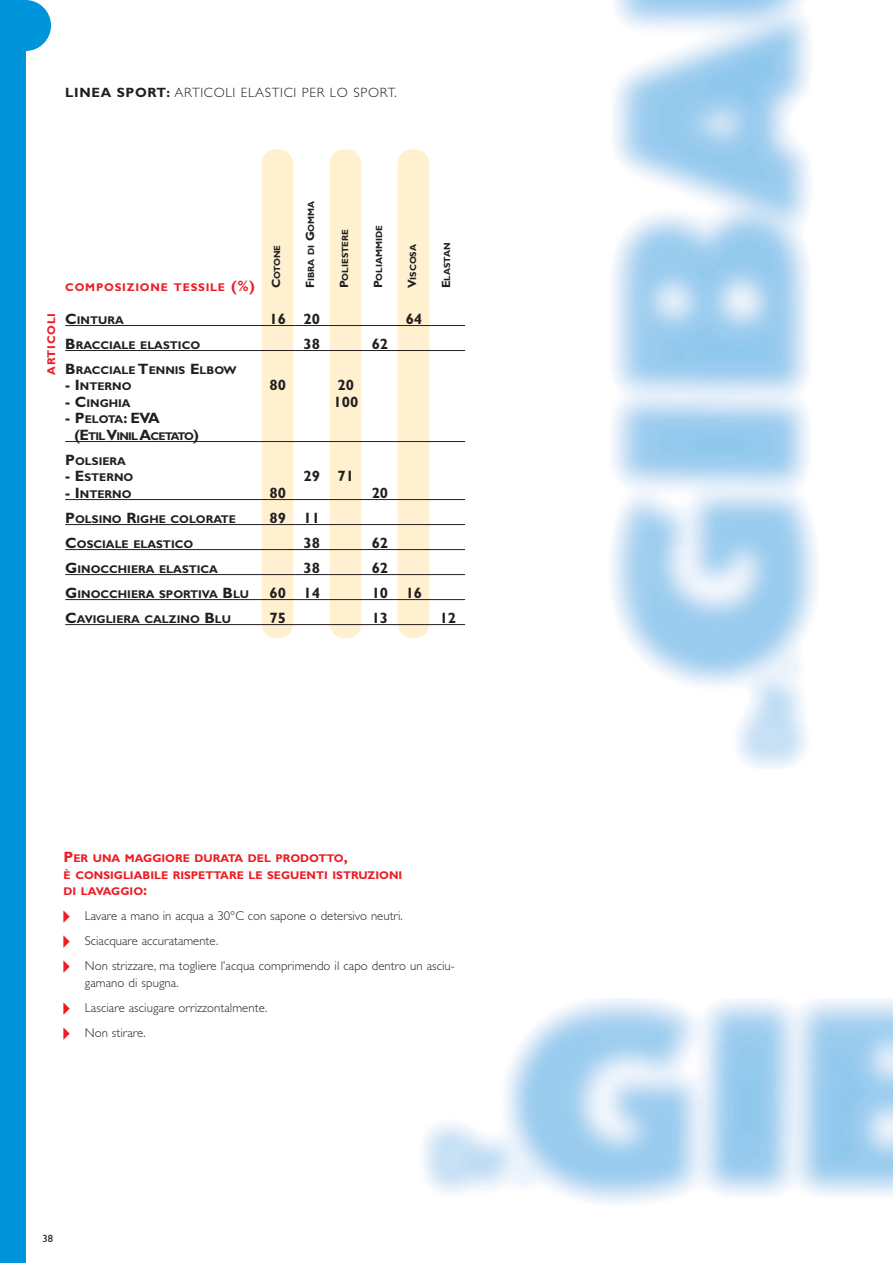
<style>
.page{position:relative;width:893px;height:1263px;background:#fff}
.page>*{position:absolute;margin:0;border:0;box-sizing:border-box;transform-origin:0 0}
.t1{font:700 15px "Gill Sans";color:#231f20}
.t2{font:300 13.5px "Gill Sans";letter-spacing:.05em;color:#231f20}
.t3{font:300 12.75px/16.5px "Gill Sans";letter-spacing:.005em;color:#231f20}
.t4{font:700 11.25px "Gill Sans";color:#231f20}
.t5{font:700 11.25px/16.5px "Gill Sans";color:#ed1c24}
.t6{font:700 11.25px "Gill Sans";letter-spacing:.065em;color:#ed1c24}
.t7{font:700 11.25px "Gill Sans";letter-spacing:-.065em;color:#231f20}
.t8{font:10.5px "Gill Sans";color:#231f20}
.t9{font:700 9px "Gill Sans";color:#231f20}
.s1{font-weight:700}
.s2{font-size:12px}
.s3{font-size:15px}
.s4{font-size:11.25px}
.s5{font-family:"Universal Newswith Comm Pi";font-weight:400;color:#ed1c24}
</style>
<div class="page">
<div style="left:0;top:0;width:51px;height:51px;background:#0095da;border-radius:50%"></div>
<div style="left:262px;top:149px;width:31px;height:489px;background:#fff1d0;border-radius:15px"></div>
<div style="left:330px;top:149px;width:31px;height:489px;background:#fff1d0;border-radius:15px"></div>
<div style="left:398px;top:149px;width:31px;height:489px;background:#fff1d0;border-radius:15px"></div>
<hr style="left:65px;top:325px;width:400px;height:1px;background:#231f20">
<hr style="left:65px;top:350px;width:400px;height:1px;background:#231f20">
<hr style="left:65px;top:441px;width:400px;height:1px;background:#231f20">
<hr style="left:65px;top:499px;width:400px;height:1px;background:#231f20">
<hr style="left:65px;top:524px;width:400px;height:1px;background:#231f20">
<hr style="left:65px;top:549px;width:400px;height:1px;background:#231f20">
<hr style="left:65px;top:574px;width:400px;height:1px;background:#231f20">
<hr style="left:65px;top:599px;width:400px;height:1px;background:#231f20">
<hr style="left:65px;top:624px;width:400px;height:1px;background:#231f20">
<div style="left:0;top:0;width:26px;height:1263px;background:#0095da"></div>
<p class="t2" style="left:65px;top:87px;width:333px"><span class="s1">LINEA SPORT:</span> ARTICOLI ELASTICI PER LO SPORT.</p>
<p class="t6" style="left:47px;top:375px;width:63px;rotate:-90deg">ARTICOLI</p>
<p class="t9" style="left:308px;top:288px;width:89px;rotate:-90deg"><span class="s2">F</span>IBRA DI <span class="s2">G</span>OMMA</p>
<p class="t9" style="left:342px;top:288px;width:61px;rotate:-90deg"><span class="s2">P</span>OLIESTERE</p>
<p class="t9" style="left:376px;top:288px;width:65px;rotate:-90deg"><span class="s2">P</span>OLIAMMIDE</p>
<p class="t9" style="left:410px;top:288px;width:46px;rotate:-90deg"><span class="s2">V</span>ISCOSA</p>
<p class="t9" style="left:444px;top:288px;width:47px;rotate:-90deg"><span class="s2">E</span>LASTAN</p>
<p class="t9" style="left:274px;top:288px;width:45px;rotate:-90deg"><span class="s2">C</span>OTONE</p>
<p class="t6" style="left:65px;top:284px;width:191px">COMPOSIZIONE TESSILE <span class="s3">(%)</span></p>
<p class="t4" style="left:65px;top:316px;width:60px"><span class="s3">C</span>INTURA</p>
<p class="t1" style="left:270px;top:313px;width:52px">16 20</p>
<p class="t1" style="left:406px;top:313px;width:18px">64</p>
<p class="t4" style="left:65px;top:341px;width:136px"><span class="s3">B</span>RACCIALE ELASTICO</p>
<p class="t1" style="left:304px;top:338px;width:18px">38</p>
<p class="t1" style="left:372px;top:338px;width:18px">62</p>
<p class="t4" style="left:65px;top:366px;width:173px"><span class="s3">B</span>RACCIALE <span class="s3">T</span>ENNIS <span class="s3">E</span>LBOW</p>
<p class="t4" style="left:65px;top:382px;width:68px"><span class="s3">- I</span>NTERNO</p>
<p class="t1" style="left:270px;top:380px;width:18px">80</p>
<p class="t1" style="left:338px;top:380px;width:18px">20</p>
<p class="t4" style="left:65px;top:399px;width:67px"><span class="s3">- C</span>INGHIA</p>
<p class="t1" style="left:333px;top:396px;width:26px">100</p>
<p class="t1" style="left:65px;top:413px;width:96px">- P<span class="s4">ELOTA</span>: EVA</p>
<p class="t7" style="left:74px;top:432px;width:126px"><span class="s3">(E</span>TIL <span class="s3">V</span>INIL <span class="s3">A</span>CETATO<span class="s3">)</span></p>
<p class="t4" style="left:65px;top:457px;width:62px"><span class="s3">P</span>OLSIERA</p>
<p class="t4" style="left:65px;top:473px;width:70px"><span class="s3">- E</span>STERNO</p>
<p class="t1" style="left:304px;top:471px;width:52px">29 71</p>
<p class="t4" style="left:65px;top:490px;width:68px"><span class="s3">- I</span>NTERNO</p>
<p class="t1" style="left:270px;top:487px;width:18px">80</p>
<p class="t1" style="left:372px;top:487px;width:18px">20</p>
<p class="t4" style="left:65px;top:515px;width:172px"><span class="s3">P</span>OLSINO <span class="s3">R</span>IGHE COLORATE</p>
<p class="t1" style="left:270px;top:512px;width:52px">89 11</p>
<p class="t4" style="left:65px;top:540px;width:130px"><span class="s3">C</span>OSCIALE ELASTICO</p>
<p class="t1" style="left:304px;top:537px;width:18px">38</p>
<p class="t1" style="left:372px;top:537px;width:18px">62</p>
<p class="t4" style="left:65px;top:565px;width:154px"><span class="s3">G</span>INOCCHIERA ELASTICA</p>
<p class="t1" style="left:304px;top:562px;width:18px">38</p>
<p class="t1" style="left:372px;top:562px;width:18px">62</p>
<p class="t4" style="left:65px;top:590px;width:185px"><span class="s3">G</span>INOCCHIERA SPORTIVA <span class="s3">B</span>LU</p>
<p class="t1" style="left:270px;top:587px;width:52px">60 14</p>
<p class="t1" style="left:372px;top:587px;width:52px">10 16</p>
<p class="t4" style="left:65px;top:615px;width:167px"><span class="s3">C</span>AVIGLIERA CALZINO <span class="s3">B</span>LU</p>
<p class="t1" style="left:270px;top:612px;width:18px">75</p>
<p class="t1" style="left:372px;top:612px;width:18px">13</p>
<p class="t1" style="left:440px;top:612px;width:18px">12</p>
<p class="t5" style="left:64px;top:851px;width:340px"><span class="s3">P</span>ER UNA MAGGIORE DURATA DEL PRODOTTO<span class="s3">,<br></span>È CONSIGLIABILE RISPETTARE LE SEGUENTI ISTRUZIONI<br>DI LAVAGGIO<span class="s3">:</span></p>
<p class="t3" style="left:64px;top:909px;width:341px"><span class="s5">-</span> Lavare a mano in acqua a 30°C con sapone o detersivo neutri.</p>
<p class="t3" style="left:64px;top:934px;width:156px"><span class="s5">-</span> Sciacquare accuratamente.</p>
<p class="t3" style="left:85px;top:959px;width:371px;text-indent:-21px"><span class="s5">-</span> Non strizzare, ma togliere l’acqua comprimendo il capo dentro un asciu&shy;gamano di spugna.</p>
<p class="t3" style="left:64px;top:1001px;width:205px"><span class="s5">-</span> Lasciare asciugare orrizzontalmente.</p>
<p class="t3" style="left:64px;top:1026px;width:84px"><span class="s5">-</span> Non stirare.</p>
<p class="t8" style="left:43px;top:1234px;width:12px">38</p>
</div>
